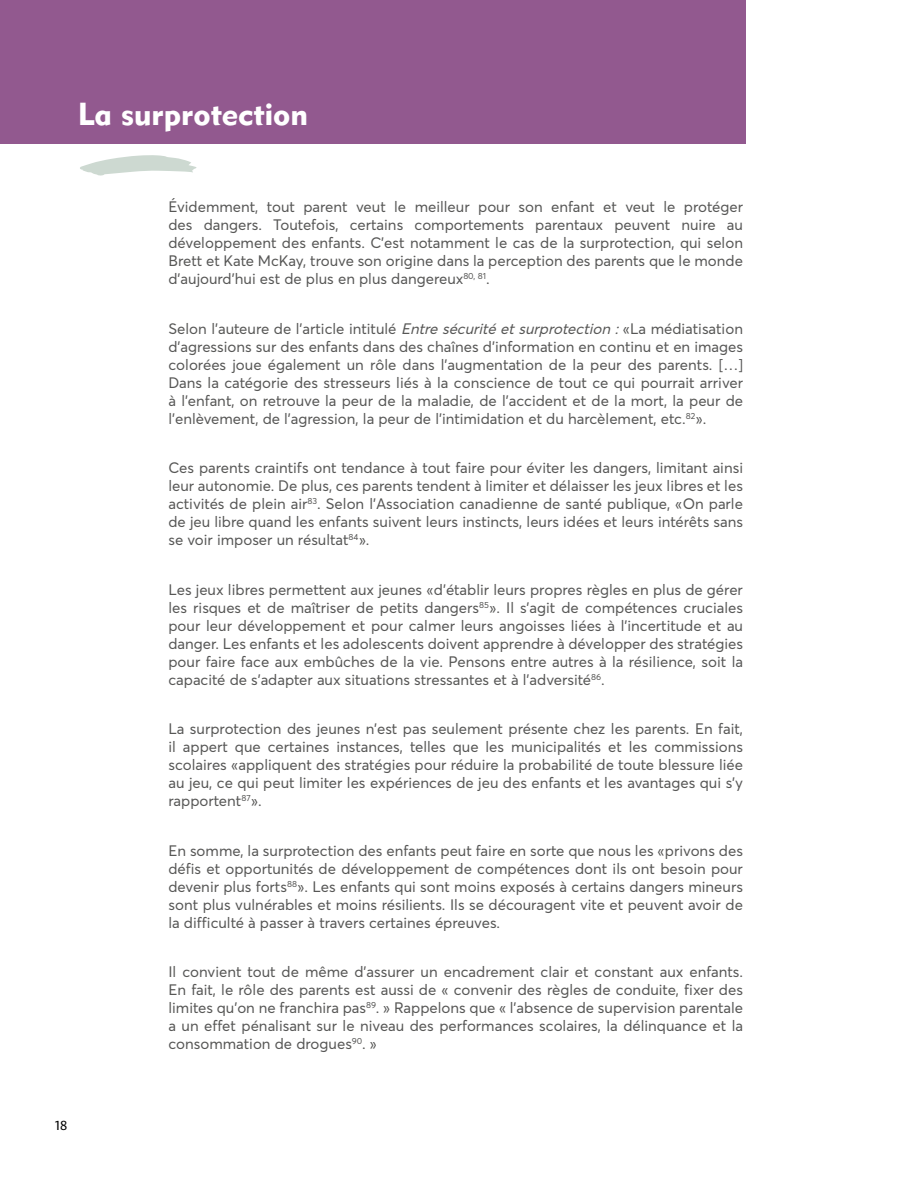
<style>
.page{position:relative;width:918px;height:1188px;background:#fff}
.page>*{position:absolute;margin:0;border:0;box-sizing:border-box;transform-origin:0 0}
.t1{font:31.5px "Geometric 415 BT Black A";color:#fff}
.t2{font:15px/18px "Averta";color:#575756;text-align:justify}
.t3{font:13.5px "Ingra";color:#000}
.s1{font-style:italic}
</style>
<div class="page">
<div style="left:0;top:0;width:745px;height:143px;background:#92598f"></div>
<svg style="left:80px;top:155px;width:117px;height:21px"></svg>
<h1 class="t1" style="left:78px;top:95px;width:232px">La surprotection</h1>
<p class="t2" style="left:168px;top:198px;width:576px">Évidemment, tout parent veut le meilleur pour son enfant et veut le protéger des dangers. Toutefois, certains comportements parentaux peuvent nuire au développement des enfants. C’est notamment le cas de la surprotection, qui selon Brett et Kate McKay, trouve son origine dans la perception des parents que le monde d’aujourd’hui est de plus en plus dangereux<sup>80,</sup> <sup>81</sup>.</p>
<p class="t2" style="left:168px;top:320px;width:576px">Selon l’auteure de l’article intitulé <span class="s1">Entre sécurité etsurprotection :</span>« La médiatisation d’agressions sur des enfants dans des chaînes d’information en continu et en images colorées joue également un rôle dans l’augmentation de la peur des parents. […] Dans la catégorie des stresseurs liés à la conscience de tout ce qui pourrait arriver à l’enfant, on retrouve la peur de la maladie, de l’accident et de la mort, la peur de l’enlèvement, de l’agression, la peur de l’intimidation et du harcèlement, etc. <sup>82</sup> ».</p>
<p class="t2" style="left:168px;top:459px;width:576px">Ces parents craintifs ont tendance à tout faire pour éviter les dangers, limitant ainsi leur autonomie. De plus, ces parents tendent à limiter et délaisser les jeux libres et les activités de plein air<sup>83</sup>. Selon l’Association canadienne de santé publique, « On parle de jeu libre quand les enfants suivent leurs instincts, leurs idées et leurs intérêts sans se voir imposer un résultat<sup>84</sup> ».</p>
<p class="t2" style="left:168px;top:581px;width:576px">Les jeux libres permettent aux jeunes « d’établir leurs propres règles en plus de gérer les risques et de maîtriser de petits dangers<sup>85</sup> ». Il s’agit de compétences cruciales pour leur développement et pour calmer leurs angoisses liées à l’incertitude et au danger. Les enfants et les adolescents doivent apprendre à développer des stratégies pour faire face aux embûches de la vie. Pensons entre autres à la résilience, soit la capacité de s’adapter aux situations stressantes et à l’adversité<sup>86</sup>.</p>
<p class="t2" style="left:168px;top:720px;width:576px">La surprotection des jeunes n’est pas seulement présente chez les parents. En fait, il appert que certaines instances, telles que les municipalités et les commissions scolaires « appliquent des stratégies pour réduire la probabilité de toute blessure liée au jeu, ce qui peut limiter les expériences de jeu des enfants et les avantages qui s’y rapportent<sup>87</sup> ».</p>
<p class="t2" style="left:168px;top:842px;width:576px">En somme, la surprotection des enfants peut faire en sorte que nous les « privons des défis et opportunités de développement de compétences dont ils ont besoin pour devenir plus forts<sup>88</sup> ». Les enfants qui sont moins exposés à certains dangers mineurs sont plus vulnérables et moins résilients. Ils se découragent vite et peuvent avoir de la difficulté à passer à travers certaines épreuves.</p>
<p class="t2" style="left:168px;top:963px;width:576px;text-align:left">Il convient tout de même d’assurer un encadrement clair et constant aux enfants.<br>En fait, le rôle des parents est aussi de « convenir des règles de conduite, fixer des limites qu’on ne franchira pas<sup>89</sup>. » Rappelons que « l’absence de supervision parentale a un effet pénalisant sur le niveau des performances scolaires, la délinquance et la consommation de drogues<sup>90</sup>. »</p>
<p class="t3" style="left:55px;top:1117px;width:13px">18</p>
</div>
